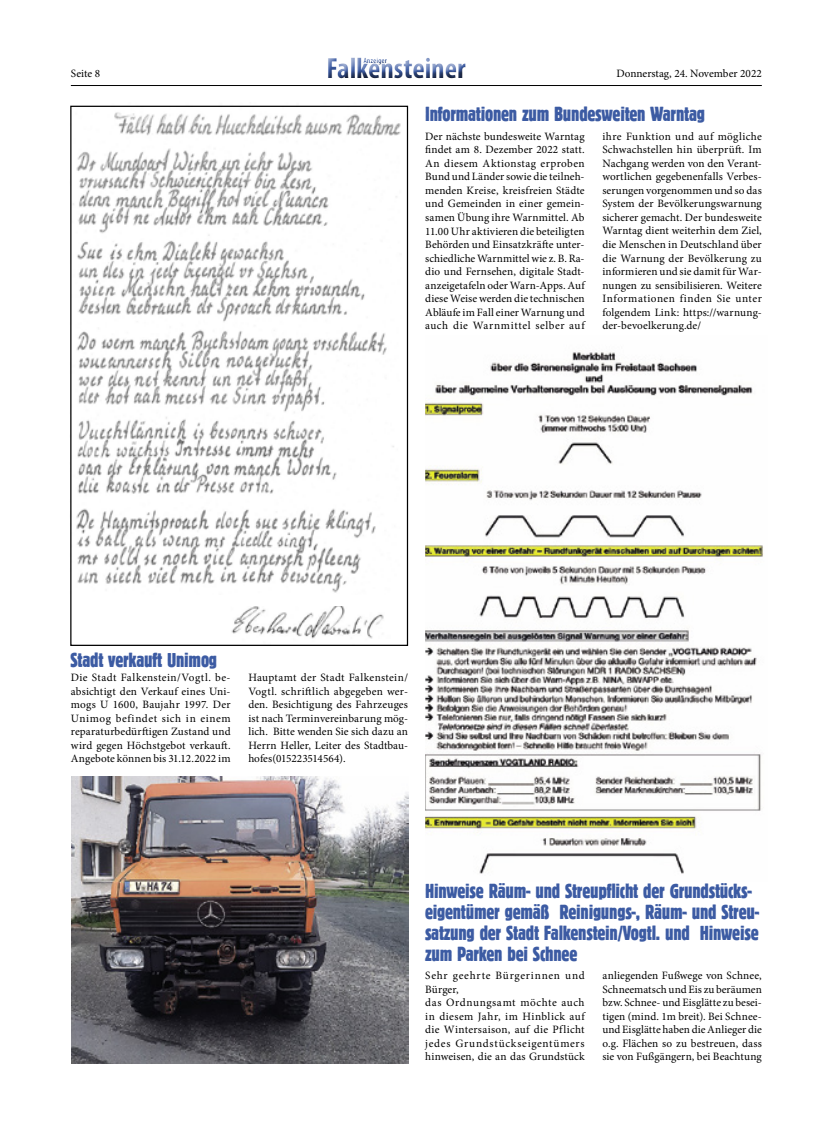
<style>
.page{position:relative;width:815px;height:1134px;background:#fff}
.page>*{position:absolute;margin:0;border:0;box-sizing:border-box;transform-origin:0 0}
.t1{font:700 condensed 29.38px "Myriad Pro";color:#3c5ba3}
.t2{font:21.25px/21.2px "Block D Regu Extr Cond";letter-spacing:-.01em;color:#3c5ba3}
.t3{font:11.25px/13.5px "Minion Pro";letter-spacing:.02em;color:#000;text-align:justify}
.t4{font:11.25px/13.5px "Minion Pro";letter-spacing:.045em;color:#000}
.t5{font:11.25px "Minion Pro";color:#000}
.t6{font:700 condensed 7.75px "Myriad Pro";color:#3c5ba3}
</style>
<div class="page">
<hr style="left:71px;top:85px;width:691px;height:1px;background:#000">
<div style="left:322px;top:50px;width:156px;height:36px;background:#fff"></div>
<div style="left:322px;top:53px;width:152px;height:33px;background:#000;opacity:.75"></div>
<img style="left:425px;top:352px;width:339px;height:522px">
<img style="left:231px;top:606px;width:153px;height:33px">
<img style="left:70px;top:105px;width:331px;height:488px">
<img style="left:72px;top:776px;width:336px;height:287px">
<p class="t6" style="left:363px;top:56px;width:25px">Anzeiger</p>
<h1 class="t1" style="left:326px;top:50px;width:141px">Falkensteiner</h1>
<h2 class="t2" style="left:425px;top:104px;width:281px">Informationen zum Bundesweiten Warntag</h2>
<p class="t3" style="left:71px;top:67px;width:31px">Seite 8</p>
<p class="t5" style="left:616px;top:66px;width:147px">Donnerstag, 24. November 2022</p>
<p class="t3" style="left:425px;top:129px;width:161px">Der nächste bundesweite Warntag findet am 8. Dezember 2022 statt.<br>An diesem Aktionstag erproben Bund und Länder sowie die teilneh&shy;menden Kreise, kreisfreien Städte und Gemeinden in einer gemein&shy;samen Übung ihre Warnmittel. Ab 11.00 Uhr aktivieren die beteiligten Behörden und Einsatzkräfte unter&shy;schiedliche Warnmittel wie z. B. Ra&shy;dio und Fernsehen, digitale Stadt&shy;anzeigetafeln oder Warn-Apps. Auf diese Weise werden die technischen Abläufe im Fall einer Warnung und auch die Warnmittel selber auf</p>
<p class="t3" style="left:602px;top:129px;width:161px">ihre Funktion und auf mögliche Schwachstellen hin überprüft. Im Nachgang werden von den Verant&shy;wortlichen gegebenenfalls Verbes&shy;serungen vorgenommen und so das System der Bevölkerungswarnung sicherer gemacht. Der bundesweite Warntag dient weiterhin dem Ziel, die Menschen in Deutschland über die Warnung der Bevölkerung zu informieren und sie damit für War&shy;nungen zu sensibilisieren. Weitere Informationen finden Sie unter folgendem Link: https://warnung&shy;der-bevoelkerung.de/</p>
<h2 class="t2" style="left:71px;top:649px;width:148px">Stadt verkauft Unimog</h2>
<p class="t3" style="left:71px;top:671px;width:161px">Die Stadt Falkenstein/Vogtl. be&shy;absichtigt den Verkauf eines Uni&shy;mogs U 1600, Baujahr 1997. Der Unimog befindet sich in einem reparaturbedürftigen Zustand und wird gegen Höchstgebot verkauft.<br>Angebote können bis 31.12.2022 im</p>
<p class="t3" style="left:248px;top:671px;width:161px">Hauptamt der Stadt Falkenstein/ Vogtl. schriftlich abgegeben wer&shy;den. Besichtigung des Fahrzeuges ist nach Terminvereinbarung mög&shy;lich. Bitte wenden Sie sich dazu an Herrn Heller, Leiter des Stadtbau&shy;hofes(015223514564).</p>
<h2 class="t2" style="left:425px;top:880px;width:336px">Hinweise Räum- und Streupflicht der Grundstücks&shy;eigentümer gemäß Reinigungs-, Räum- und Streu&shy;satzung der Stadt Falkenstein/Vogtl. und Hinweise zum Parken bei Schnee</h2>
<p class="t4" style="left:425px;top:969px;width:161px">Sehr geehrte Bürgerinnen und<br>Bürger,<br>das Ordnungsamt möchte auch in diesem Jahr, im Hinblick auf die Wintersaison, auf die Pflicht jedes Grundstückseigentümers hinweisen, die an das Grundstück</p>
<p class="t3" style="left:602px;top:969px;width:161px">anliegenden Fußwege von Schnee, Schneematsch und Eis zu beräumen bzw. Schnee- und Eisglätte zu besei&shy;tigen (mind. 1m breit). Bei Schnee&shy;und Eisglätte haben die Anlieger die o.g. Flächen so zu bestreuen, dass sie von Fußgängern, bei Beachtung</p>
</div>
